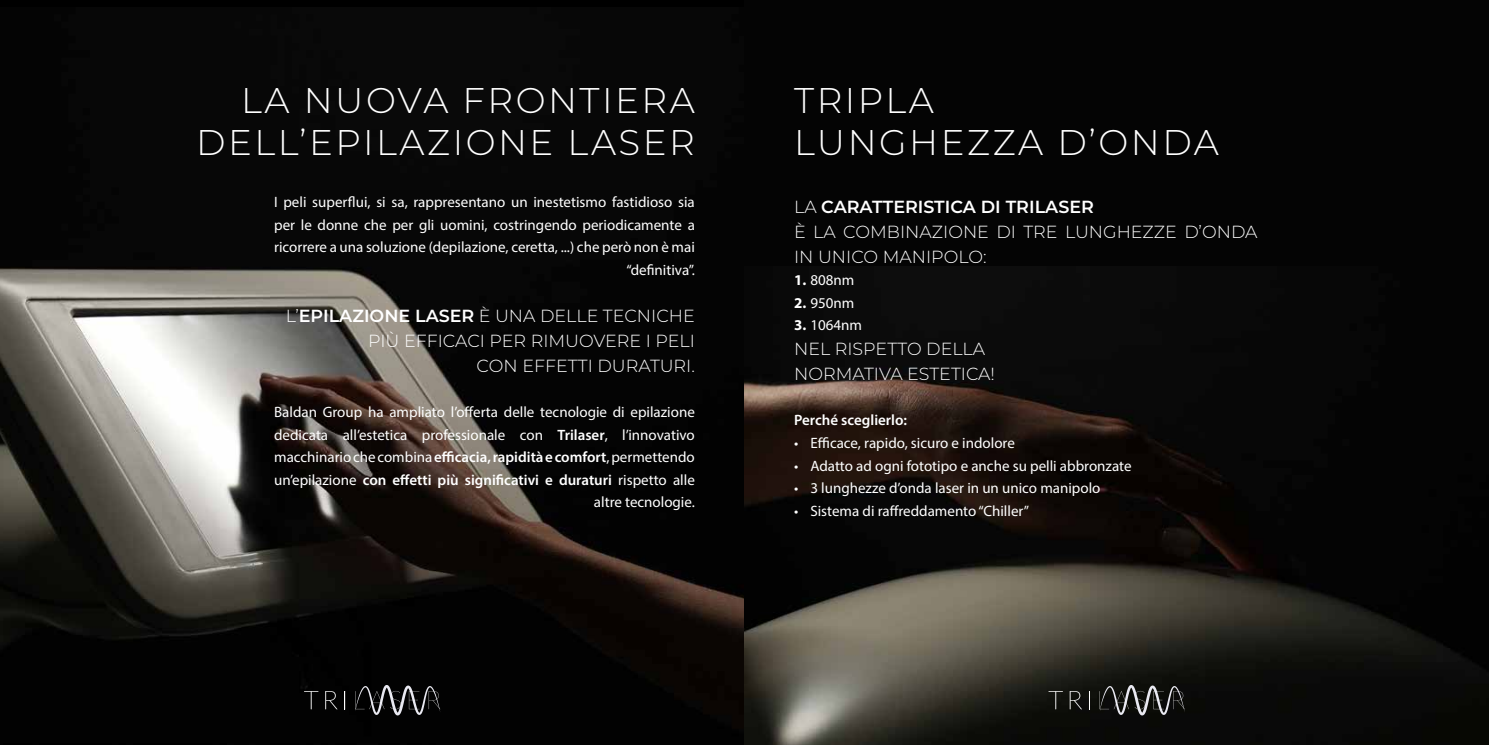
<style>
.page{position:relative;width:1489px;height:745px;background:#fff}
.page>*{position:absolute;margin:0;border:0;box-sizing:border-box;transform-origin:0 0}
.t1{font:300 35.62px/42.8px "Montserrat";letter-spacing:.07em;color:#fff}
.t2{font:300 17.5px/25px "Montserrat";color:#fff}
.t3{font:15px/22.5px "Myriad Pro";color:#fff;text-align:right}
.t4{font:600 15px "Myriad Pro";color:#fff}
.s1{font-weight:600}
.s2{font-weight:700}
</style>
<div class="page">
<img style="left:0;top:8px;width:744px;height:736px">
<div style="left:744px;top:0;width:744px;height:744px;background:#040404"></div>
<img style="left:744px;top:367px;width:720px;height:377px">
<svg style="left:304px;top:690px;width:14px;height:18px"></svg>
<svg style="left:325px;top:690px;width:12px;height:18px"></svg>
<svg style="left:344px;top:690px;width:1px;height:18px"></svg>
<svg style="left:355px;top:684px;width:85px;height:31px;background:#2e2e2f"></svg>
<svg style="left:1048px;top:690px;width:14px;height:18px"></svg>
<svg style="left:1069px;top:690px;width:12px;height:18px"></svg>
<svg style="left:1088px;top:690px;width:1px;height:18px"></svg>
<svg style="left:1099px;top:684px;width:85px;height:31px"></svg>
<h1 class="t1" style="left:196px;top:77px;width:500px;text-align:right">LA NUOVA FRONTIERA<br>DELL’EPILAZIONE LASER</h1>
<p class="t3" style="left:274px;top:190px;width:422px">I peli superflui, si sa, rappresentano un inestetismo fastidioso sia per le donne che per gli uomini, costringendo periodicamente a ricorrere a una soluzione (depilazione, ceretta, ...) che però non è mai “definitiva”.</p>
<p class="t2" style="left:286px;top:302px;width:410px;text-align:right">L’<span class="s1">EPILAZIONE LASER</span> È UNA DELLE TECNICHE<br>PIÙ EFFICACI PER RIMUOVERE I PELI<br>CON EFFETTI DURATURI.</p>
<p class="t3" style="left:274px;top:400px;width:422px">Baldan Group ha ampliato l’offerta delle tecnologie di epilazione dedicata all’estetica professionale con <span class="s1">Trilaser</span>, l’innovativo macchinario che combina <span class="s1">efficacia, rapidità e comfort</span>, permettendo un’epilazione <span class="s1">con effetti più significativi e duraturi</span> rispetto alle altre tecnologie.</p>
<h1 class="t1" style="left:794px;top:77px;width:426px">TRIPLA<br>LUNGHEZZA D’ONDA</h1>
<p class="t2" style="left:794px;top:193px;width:465px">LA <span class="s1">CARATTERISTICA DI TRILASER<br></span>È LA COMBINAZIONE DI TRE LUNGHEZZE D’ONDA<br>IN UNICO MANIPOLO:</p>
<p class="t3" style="left:794px;top:268px;width:62px"><span class="s2">1.</span> 808nm</p>
<p class="t3" style="left:794px;top:291px;width:62px"><span class="s2">2.</span> 950nm</p>
<p class="t3" style="left:794px;top:313px;width:69px"><span class="s2">3.</span> 1064nm</p>
<p class="t2" style="left:794px;top:336px;width:202px">NEL RISPETTO DELLA<br>NORMATIVA ESTETICA!</p>
<p class="t4" style="left:794px;top:410px;width:114px">Perché sceglierlo:</p>
<p class="t3" style="left:794px;top:431px;width:222px">• Efficace, rapido, sicuro e indolore</p>
<p class="t3" style="left:794px;top:453px;width:339px">• Adatto ad ogni fototipo e anche su pelli abbronzate</p>
<p class="t3" style="left:794px;top:476px;width:308px">• 3 lunghezze d’onda laser in un unico manipolo</p>
<p class="t3" style="left:794px;top:498px;width:236px">• Sistema di raffreddamento “Chiller”</p>
</div>
